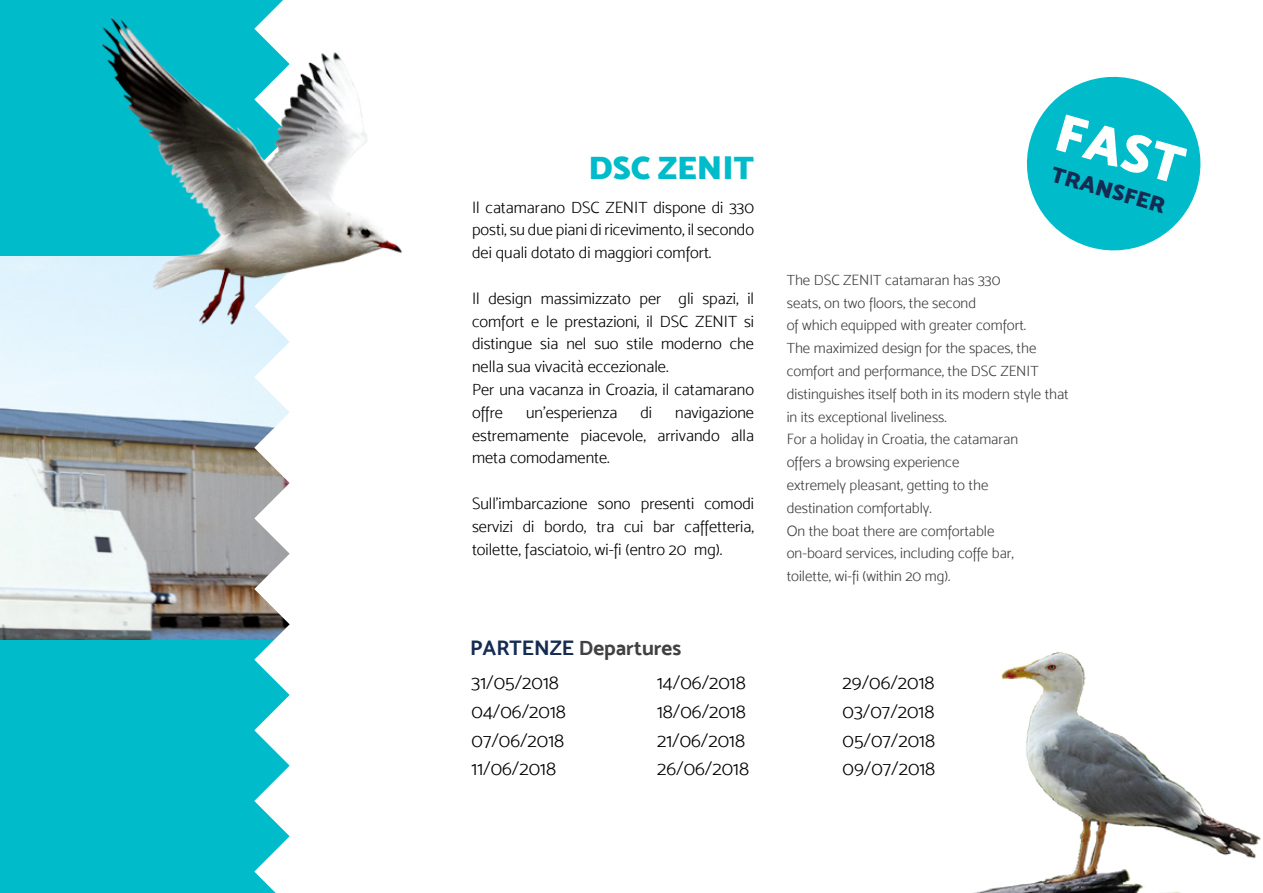
<style>
.page{position:relative;width:1263px;height:893px;background:#fff}
.page>*{position:absolute;margin:0;border:0;box-sizing:border-box;transform-origin:0 0}
.t1{font:54px "Mosk Ultra Bold 900";color:#fff}
.t2{font:33px "Mosk Ultra Bold 900";color:#00bccb}
.t3{font:22.5px "Mosk Ultra Bold 900";color:#142c51}
.t4{font:21px "Mosk Bold 700";color:#414042}
.t5{font:19.5px/28.8px "Mosk Light 300";color:#000}
.t6{font:16.5px/22.8px "Mosk Light 300";color:#000;text-align:justify}
.t7{font:15px/22.8px "Mosk Light 300";color:#414042}
.s1{color:#142c51}
</style>
<div class="page">
<div style="left:0;top:0;width:290px;height:893px;background:#00bccb"></div>
<img style="left:0;top:256px;width:254px;height:384px">
<svg style="left:254px;top:416px;width:36px;height:477px"></svg>
<img style="left:43px;top:0;width:359px;height:416px">
<img style="left:973px;top:652px;width:288px;height:241px">
<svg style="left:1026px;top:76px;width:175px;height:175px"></svg>
<h2 class="t2" style="left:588px;top:146px;width:150px">DSC ZENIT</h2>
<p class="t6" style="left:472px;top:196px;width:284px">Il catamarano DSC ZENIT dispone di 330 posti, su due piani di ricevimento, il secondo dei quali dotato di maggiori comfort.</p>
<p class="t6" style="left:472px;top:287px;width:284px;text-align:left">Il design massimizzato per gli spazi, il comfort e le prestazioni, il DSC ZENIT si distingue sia nel suo stile moderno che nella sua vivacità eccezionale.<br>Per una vacanza in Croazia, il catamarano offre</p>
<p class="t6" style="left:526px;top:401px;width:93px">un’esperienza</p>
<p class="t6" style="left:640px;top:401px;width:13px">di</p>
<p class="t6" style="left:472px;top:401px;width:284px;text-indent:203px">navigazione estremamente piacevole, arrivando alla meta comodamente.</p>
<p class="t6" style="left:472px;top:492px;width:284px">Sull’imbarcazione sono presenti comodi servizi di bordo, tra cui bar caffetteria, toilette, fasciatoio, wi-fi (entro 20 mg).</p>
<p class="t4" style="left:470px;top:635px;width:213px"><span class="s1">PARTENZE</span> Departures</p>
<h1 class="t1" style="left:1066px;top:98px;width:133px;rotate:16deg">FAST</h1>
<h3 class="t3" style="left:1100px;top:172px;width:73px;rotate:16deg">NSFER</h3>
<p class="t7" style="left:787px;top:268px;width:284px">The DSC ZENIT catamaran has 330<br>seats, on two floors, the second<br>of which equipped with greater comfort.<br>The maximized design for the spaces, the comfort and performance, the DSC ZENIT distinguishes itself both in its modern style that in its exceptional liveliness.<br>For a holiday in Croatia, the catamaran<br>offers a browsing experience<br>extremely pleasant, getting to the<br>destination comfortably.<br>On the boat there are comfortable<br>on-board services, including coffe bar,<br>toilette, wi-fi (within 20 mg).</p>
<p class="t5" style="left:471px;top:668px;width:96px">31/05/2018<br>04/06/2018<br>07/06/2018<br>11/06/2018</p>
<p class="t5" style="left:657px;top:668px;width:94px">14/06/2018<br>18/06/2018<br>21/06/2018<br>26/06/2018</p>
<p class="t5" style="left:843px;top:668px;width:94px;text-align:justify">29/06/2018<br>03/07/2018<br>05/07/2018<br>09/07/2018</p>
</div>
